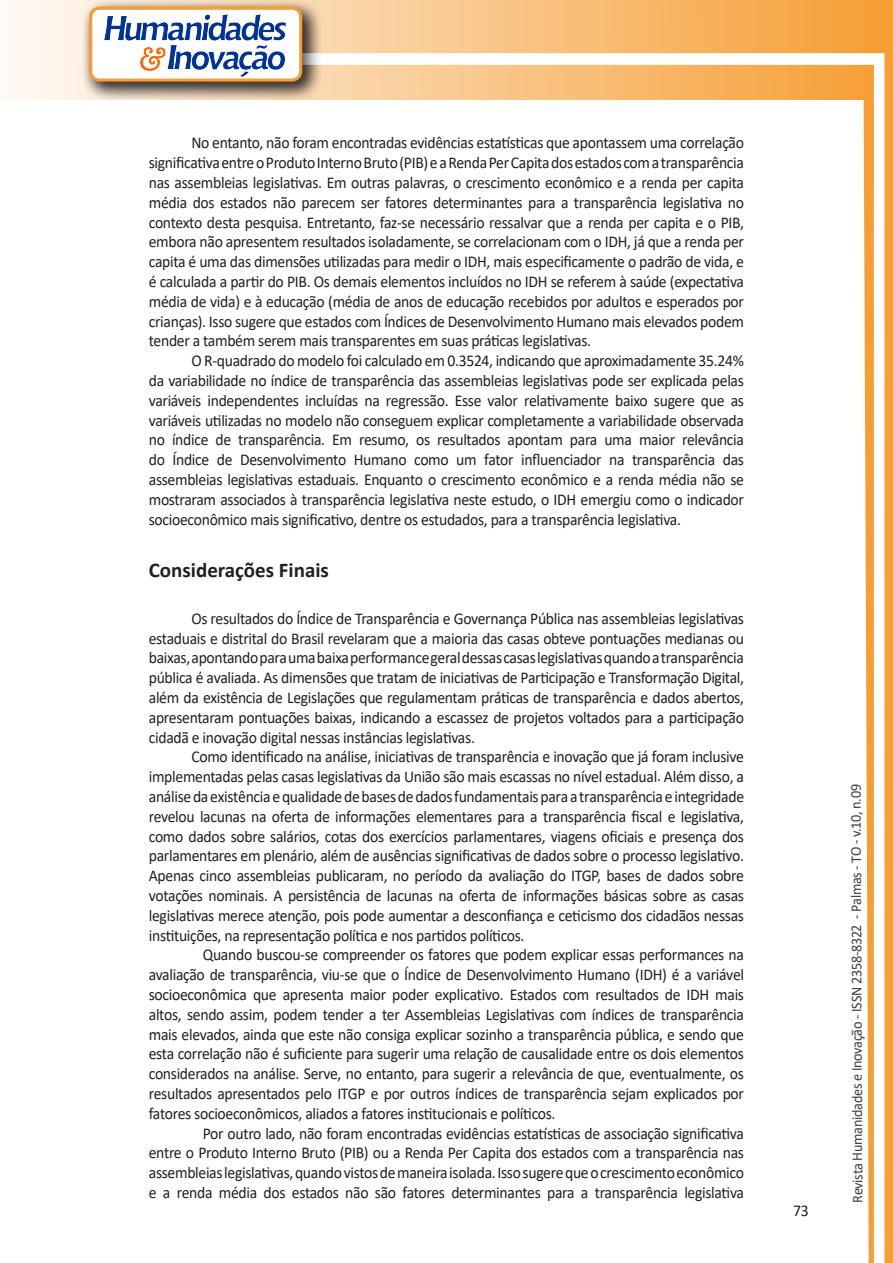
<style>
.page{position:relative;width:893px;height:1263px;background:#fff}
.page>*{position:absolute;margin:0;border:0;box-sizing:border-box;transform-origin:0 0}
.Titulo_2{font:700 21px "Calibri";color:#231f20}
.texto{font:16.5px/19.8px "Calibri";letter-spacing:-.02em;color:#231f20;text-align:justify;scale:.95 1}
.t1{font:15px "Calibri";letter-spacing:-.025em;color:#3e3e3f;scale:.95 1}
</style>
<div class="page">
<svg style="left:5px;top:0;width:858px;height:100px;background:#f9c484"></svg>
<div style="left:302px;top:53px;width:582px;height:12px;background:#fff;border:2px solid #fff"></div>
<svg style="left:863px;top:0;width:30px;height:1263px"></svg>
<div style="left:81px;top:0;width:241px;height:102px;background:#231f20;opacity:.75"></div>
<div style="left:91px;top:8px;width:210px;height:72px;background:#fff;border-radius:9px"></div>
<img style="left:104px;top:14px;width:181px;height:62px">
<div style="left:89px;top:7px;width:213px;height:75px;border:3px solid #f69e34;border-radius:9px"></div>
<p class="texto" style="left:149px;top:133px;width:628px;text-indent:43px">No entanto, não foram encontradas evidências estatísticas que apontassem uma correlação significativa entre o Produto Interno Bruto (PIB) e a Renda Per Capita dos estados com a transparência nas assembleias legislativas. Em outras palavras, o crescimento econômico e a renda per capita média dos estados não parecem ser fatores determinantes para a transparência legislativa no contexto desta pesquisa. Entretanto, faz-se necessário ressalvar que a renda per capita e o PIB, embora não apresentem resultados isoladamente, se correlacionam com o IDH, já que a renda per capita é uma das dimensões utilizadas para medir o IDH, mais especificamente o padrão de vida, e é calculada a partir do PIB. Os demais elementos incluídos no IDH se referem à saúde (expectativa média de vida) e à educação (média de anos de educação recebidos por adultos e esperados por crianças). Isso sugere que estados com Índices de Desenvolvimento Humano mais elevados podem tender a também serem mais transparentes em suas práticas legislativas.</p>
<p class="texto" style="left:149px;top:350px;width:628px;text-indent:43px">O R-quadrado do modelo foi calculado em 0.3524, indicando que aproximadamente 35.24% da variabilidade no índice de transparência das assembleias legislativas pode ser explicada pelas variáveis independentes incluídas na regressão. Esse valor relativamente baixo sugere que as variáveis utilizadas no modelo não conseguem explicar completamente a variabilidade observada no índice de transparência. Em resumo, os resultados apontam para uma maior relevância do Índice de Desenvolvimento Humano como um fator influenciador na transparência das assembleias legislativas estaduais. Enquanto o crescimento econômico e a renda média não se mostraram associados à transparência legislativa neste estudo, o IDH emergiu como o indicador socioeconômico mais significativo, dentre os estudados, para a transparência legislativa.</p>
<p class="Titulo_2" style="left:149px;top:555px;width:182px">Considerações Finais</p>
<p class="texto" style="left:149px;top:608px;width:628px;text-indent:43px">Os resultados do Índice de Transparência e Governança Pública nas assembleias legislativas estaduais e distrital do Brasil revelaram que a maioria das casas obteve pontuações medianas ou baixas, apontando para uma baixa performance geral dessas casas legislativas quando a transparência pública é avaliada. As dimensões que tratam de iniciativas de Participação e Transformação Digital, além da existência de Legislações que regulamentam práticas de transparência e dados abertos, apresentaram pontuações baixas, indicando a escassez de projetos voltados para a participação cidadã e inovação digital nessas instâncias legislativas.</p>
<p class="texto" style="left:149px;top:746px;width:628px;text-indent:43px">Como identificado na análise, iniciativas de transparência e inovação que já foram inclusive implementadas pelas casas legislativas da União são mais escassas no nível estadual. Além disso, a análise da existência e qualidade de bases de dados fundamentais para a transparência e integridade revelou lacunas na oferta de informações elementares para a transparência fiscal e legislativa, como dados sobre salários, cotas dos exercícios parlamentares, viagens oficiais e presença dos parlamentares em plenário, além de ausências significativas de dados sobre o processo legislativo.<br>Apenas cinco assembleias publicaram, no período da avaliação do ITGP, bases de dados sobre votações nominais. A persistência de lacunas na oferta de informações básicas sobre as casas legislativas merece atenção, pois pode aumentar a desconfiança e ceticismo dos cidadãos nessas instituições, na representação política e nos partidos políticos.</p>
<p class="texto" style="left:149px;top:944px;width:628px;text-indent:54px">Quando buscou-se compreender os fatores que podem explicar essas performances na avaliação de transparência, viu-se que o Índice de Desenvolvimento Humano (IDH) é a variável socioeconômica que apresenta maior poder explicativo. Estados com resultados de IDH mais altos, sendo assim, podem tender a ter Assembleias Legislativas com índices de transparência mais elevados, ainda que este não consiga explicar sozinho a transparência pública, e sendo que esta correlação não é suficiente para sugerir uma relação de causalidade entre os dois elementos considerados na análise. Serve, no entanto, para sugerir a relevância de que, eventualmente, os resultados apresentados pelo ITGP e por outros índices de transparência sejam explicados por fatores socioeconômicos, aliados a fatores institucionais e políticos.</p>
<p class="texto" style="left:149px;top:1123px;width:628px;text-indent:54px">Por outro lado, não foram encontradas evidências estatísticas de associação significativa entre o Produto Interno Bruto (PIB) ou a Renda Per Capita dos estados com a transparência nas assembleias legislativas, quando vistos de maneira isolada. Isso sugere que o crescimento econômico e a renda média dos estados não são fatores determinantes para a transparência legislativa</p>
<p class="texto" style="left:793px;top:1200px;width:18px">73</p>
<p class="t1" style="left:846px;top:1203px;width:442px;rotate:-90deg">Revista Humanidades e Inovação - ISSN 2358-8322 - Palmas - TO - v.10, n.09</p>
</div>
